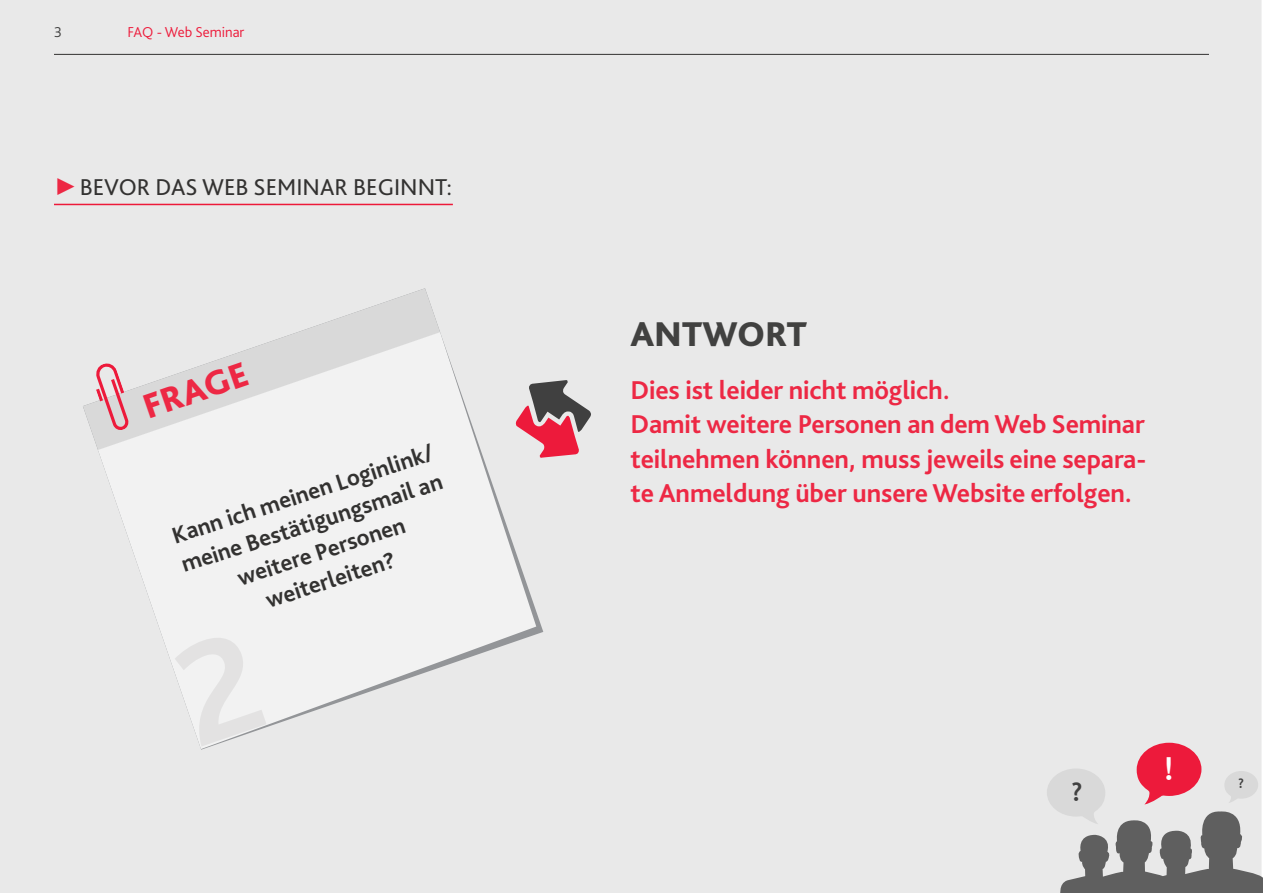
<style>
.page{position:relative;width:1263px;height:893px;background:#fff}
.page>*{position:absolute;margin:0;border:0;box-sizing:border-box;transform-origin:0 0}
.Main_heading_red{font:800 36px "Bliss Pro";color:#414140}
.Main_heading_red-2{font:800 36px "Bliss Pro";color:#ed2844}
.t1{font:700 31.05px "Trebuchet MS";color:#fff}
.Main_heading_2_red{font:700 27px/34.5px "Bliss Pro";letter-spacing:-.005em;color:#ed2844}
.t2{font:700 25.5px "Trebuchet MS";color:#404040}
.Main_heading_3_red{font:700 24px/30px "Bliss Pro";color:#333231;text-align:center}
.t3{font:24px "Bliss Pro";color:#333231}
.t4{font:300 15px "Bliss Pro";color:#ed1a3a}
.t5{font:300 15px "Bliss Pro";color:#414140}
.t6{font:700 13.05px "Trebuchet MS";color:#404040}
.s1{font-family:"Times New Roman";color:#ed2844}
</style>
<div class="page">
<div style="left:0;top:0;width:1261px;height:893px;background:#e9e9e9"></div>
<hr style="left:54px;top:54px;width:1155px;height:1px;background:#333231">
<svg style="left:1047px;top:743px;width:216px;height:150px;background:#c0adb0"></svg>
<div style="left:83px;top:288px;width:460px;height:462px;background:#e9e9e9"></div>
<svg style="left:83px;top:288px;width:357px;height:163px;background:#e5e5e5"></svg>
<svg style="left:98px;top:332px;width:445px;height:417px;fill:#f2f2f2"></svg>
<svg style="left:91px;top:361px;width:45px;height:73px;background:#e2bec4"></svg>
<svg style="left:516px;top:380px;width:75px;height:78px;background:#bc828b"></svg>
<hr style="left:54px;top:204px;width:399px;height:1px;background:#ed1a3a">
<p class="t5" style="left:54px;top:23px;width:9px">3</p>
<p class="t4" style="left:128px;top:23px;width:118px">FAQ - Web Seminar</p>
<p class="t3" style="left:54px;top:173px;width:399px"><span class="s1">►</span>BEVOR DAS WEB SEMINAR BEGINNT:</p>
<p class="Main_heading_red-2" style="left:137px;top:386px;width:110px;rotate:-19deg">FRAGE</p>
<p class="Main_heading_3_red" style="left:168px;top:521px;width:275px;rotate:-18deg">Kann ich meinen Loginlink/ meine Bestätigungsmail an weitere Personen weiterleiten?</p>
<p class="Main_heading_red" style="left:630px;top:312px;width:178px">ANTWORT</p>
<p class="Main_heading_2_red" style="left:630px;top:372px;width:517px">Dies ist leider nicht möglich.<br>Damit weitere Personen an dem Web Seminar teilnehmen können, muss jeweils eine separa&shy;te Anmeldung über unsere Website erfolgen.</p>
<p class="t2" style="left:1071px;top:776px;width:13px">?</p>
<p class="t1" style="left:1163px;top:749px;width:13px">!</p>
<p class="t6" style="left:1238px;top:775px;width:7px">?</p>
</div>
